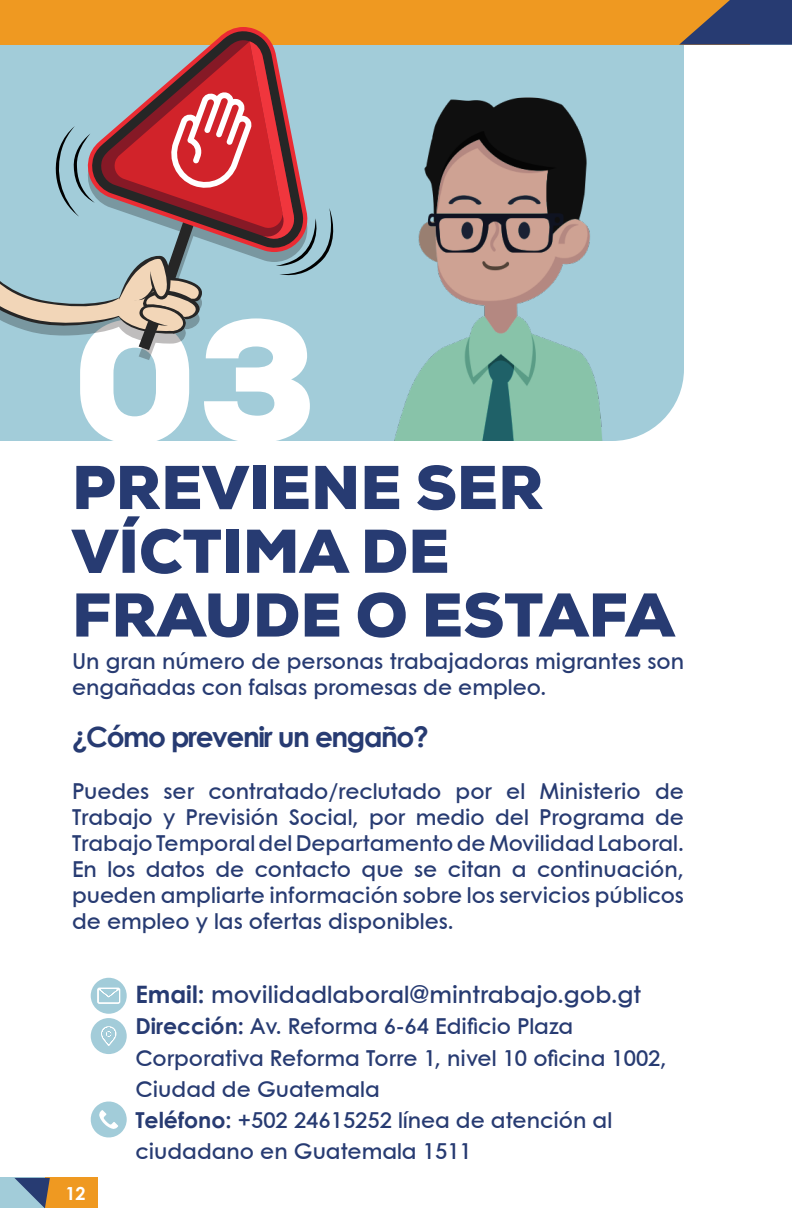
<style>
.page{position:relative;width:792px;height:1224px;background:#fff}
.page>*{position:absolute;margin:0;border:0;box-sizing:border-box;transform-origin:0 0}
.t1{font:900 172.2px "Nexa";color:#fff}
.t2{font:900 61.6px/63.8px "Nexa";color:#273b72}
.t3{font:700 28px "Century Gothic";letter-spacing:-.05em;color:#273b72}
.t4{font:600 24px "Century Gothic Paneuropean";color:#273b72}
.t5{font:600 22px/26px "Century Gothic Paneuropean";color:#273b72}
.t6{font:700 18px "Century Gothic";color:#fff}
.s1{font-family:"Century Gothic";font-weight:700}
</style>
<div class="page">
<div style="left:45px;top:1178px;width:53px;height:30px;background:#ef9921"></div>
<div style="left:0;top:1178px;width:45px;height:30px;background:#a2ccd9"></div>
<svg style="left:14px;top:1177px;width:36px;height:31px"></svg>
<img style="left:0;top:53px;width:684px;height:388px">
<div style="left:0;top:0;width:750px;height:45px;background:#ef9921"></div>
<svg style="left:679px;top:0;width:113px;height:59px"></svg>
<div style="left:0;top:350px;width:308px;height:10px;background:#a2ccd9"></div>
<svg style="left:217px;top:29px;width:52px;height:10px"></svg>
<svg style="left:0;top:41px;width:335px;height:309px;background:#a5979e"></svg>
<svg style="left:90px;top:1101px;width:37px;height:37px"></svg>
<svg style="left:91px;top:978px;width:36px;height:76px"></svg>
<p class="t1" style="left:72px;top:270px;width:247px">03</p>
<p class="t2" style="left:72px;top:456px;width:604px">PREVIENE SER<br>VÍCTIMA DE<br>FRAUDE O ESTAFA</p>
<p class="t5" style="left:72px;top:647px;width:614px">Un gran número de personas trabajadoras migrantes son engañadas con falsas promesas de empleo.</p>
<p class="t3" style="left:72px;top:719px;width:358px">¿Cómo prevenir un engaño?</p>
<p class="t5" style="left:72px;top:777px;width:614px;text-align:justify">Puedes ser contratado/reclutado por el Ministerio de Trabajo y Previsión Social, por medio del Programa de Trabajo Temporal del Departamento de Movilidad Laboral.<br>En los datos de contacto que se citan a continuación, pueden ampliarte información sobre los servicios públicos de empleo y las ofertas disponibles.</p>
<p class="t6" style="left:66px;top:1182px;width:22px">12</p>
<p class="t4" style="left:135px;top:979px;width:507px"><span class="s1">Email:</span> movilidadlaboral@mintrabajo.gob.gt</p>
<p class="t5" style="left:135px;top:1010px;width:533px;line-height:31.2px"><span class="s1">Dirección:</span> Av. Reforma 6-64 Edificio Plaza<br>Corporativa Reforma Torre 1, nivel 10 oficina 1002,<br>Ciudad de Guatemala</p>
<p class="t5" style="left:135px;top:1104px;width:478px;line-height:31.2px"><span class="s1">Teléfono:</span> +502 24615252 línea de atención al ciudadano en Guatemala 1511</p>
</div>
